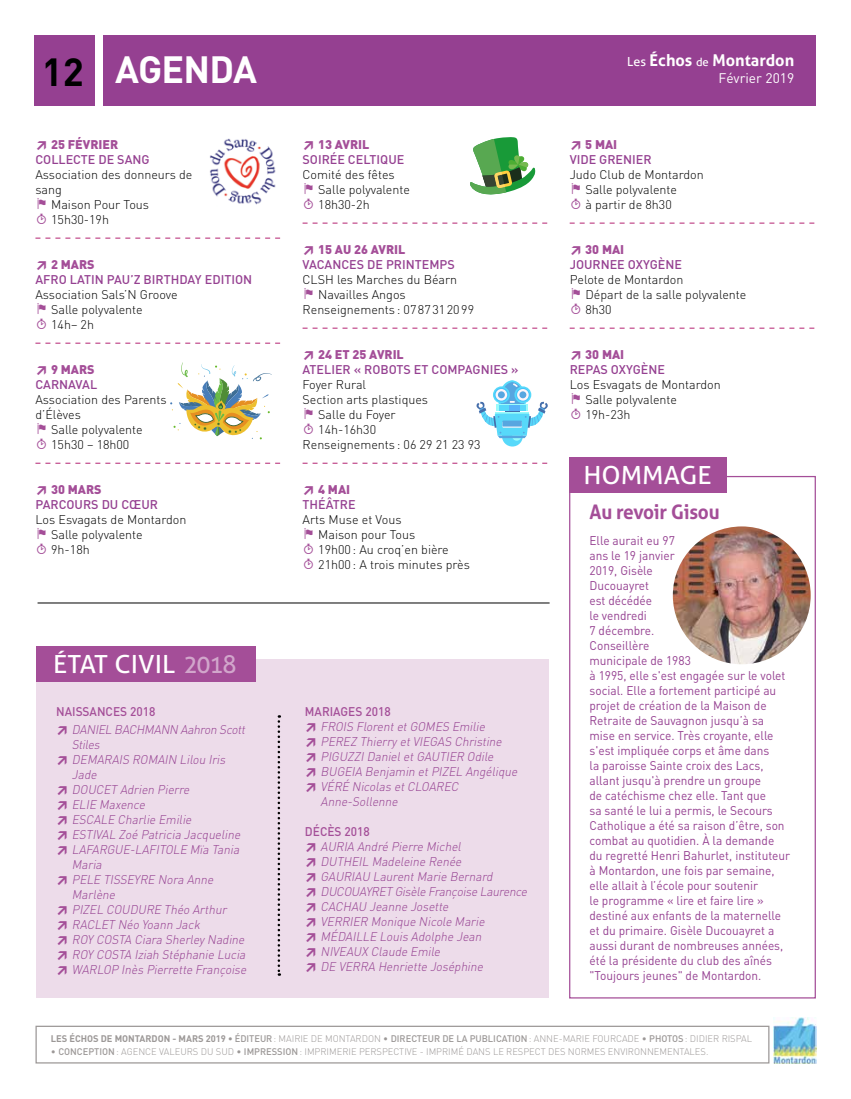
<style>
.page{position:relative;width:851px;height:1099px;background:#fff}
.page>*{position:absolute;margin:0;border:0;box-sizing:border-box;transform-origin:0 0}
.t1{font:700 37.5px "DIN";letter-spacing:-.02em;color:#fff}
.t2{font:25px "Aller";letter-spacing:-.025em;color:#fff;scale:1.06 1}
.t3{font:25px "Aller";color:#fff;scale:1.06 1}
.t4{font:700 20px "Aller";letter-spacing:-.01em;color:#a44e98;scale:.95 1}
.t5{font:700 16.25px "Aller";color:#fff}
.t6{font:13.75px "DIN";color:#fff}
.t7{font:12.5px/15px "DIN";color:#954091;scale:.95 1}
.t8{font:italic 300 12.5px/15px "DIN";color:#954091;scale:.95 1}
.t9{font:300 12.5px/15px "DIN";color:#000}
.t10{font:500 12.5px "DIN";color:#954091}
.t11{font:900 12.5px "DIN";color:#a44e98}
.t12{font:500 12.5px "DIN";color:#a44e98;scale:.95 1}
.t13{font:300 9.5px "DIN";color:#9c9897}
.s1{font-size:38.75px;color:#000}
.s2{font-weight:400;font-size:12.5px}
.s3{font-weight:400;font-size:11.25px}
.s4{font-weight:500;font-style:normal;color:#a44e98}
.s5{font-weight:900;font-style:normal;color:#a44e98}
.s6{font-weight:700}
.s7{font-weight:500}
</style>
<div class="page">
<img style="left:170px;top:362px;width:102px;height:77px">
<div style="left:103px;top:35px;width:712px;height:71px;background:#954091"></div>
<div style="left:35px;top:35px;width:60px;height:71px;background:#954091"></div>
<img style="left:773px;top:1017px;width:43px;height:46px">
<div style="left:35px;top:1025px;width:734px;height:38px;border:1px solid #9c9897"></div>
<svg style="left:35px;top:237px;width:245px;height:2px"></svg>
<svg style="left:35px;top:342px;width:245px;height:2px"></svg>
<svg style="left:35px;top:462px;width:245px;height:2px"></svg>
<svg style="left:302px;top:222px;width:245px;height:2px"></svg>
<svg style="left:302px;top:327px;width:245px;height:2px"></svg>
<svg style="left:302px;top:462px;width:245px;height:2px"></svg>
<svg style="left:569px;top:222px;width:245px;height:2px"></svg>
<svg style="left:569px;top:327px;width:245px;height:2px"></svg>
<img style="left:210px;top:139px;width:66px;height:66px">
<svg style="left:470px;top:137px;width:66px;height:58px"></svg>
<hr style="left:38px;top:602px;width:511px;height:1px;background:#000">
<div style="left:36px;top:659px;width:512px;height:338px;background:#eddcea"></div>
<div style="left:569px;top:476px;width:246px;height:522px;border:1px solid #a44e98"></div>
<div style="left:36px;top:646px;width:220px;height:35px;background:#a44e98"></div>
<div style="left:569px;top:457px;width:157px;height:36px;background:#a44e98"></div>
<svg style="left:277px;top:715px;width:3px;height:260px"></svg>
<img style="left:672px;top:526px;width:138px;height:138px;border-radius:69px">
<div style="left:502px;top:426px;width:20px;height:20px;background:#57d9fa;border-radius:50%"></div>
<svg style="left:512px;top:431px;width:9px;height:10px"></svg>
<svg style="left:476px;top:380px;width:72px;height:58px"></svg>
<div style="left:502px;top:421px;width:19px;height:6px;background:#a0c9eb"></div>
<div style="left:502px;top:420px;width:19px;height:6px;background:#57a6e0"></div>
<h1 class="t1" style="left:42px;top:44px;width:217px"><span class="s1">12</span> AGENDA</h1>
<h3 class="t5" style="left:627px;top:50px;width:168px"><span class="s2">Les</span> Échos <span class="s3">de</span> Montardon</h3>
<p class="t6" style="left:718px;top:69px;width:77px">Février 2019</p>
<p class="t11" style="left:35px;top:136px;width:84px">≥ 25 FÉVRIER</p>
<p class="t10" style="left:35px;top:151px;width:116px">COLLECTE DE SANG</p>
<p class="t9" style="left:35px;top:167px;width:158px">Association des donneurs de</p>
<p class="t9" style="left:35px;top:182px;width:28px">sang</p>
<p class="t9" style="left:51px;top:197px;width:99px">Maison Pour Tous</p>
<p class="t9" style="left:51px;top:212px;width:59px">15h30-19h</p>
<p class="t11" style="left:35px;top:256px;width:61px">≥ 2 MARS</p>
<p class="t10" style="left:35px;top:271px;width:218px">AFRO LATIN PAU’Z BIRTHDAY EDITION</p>
<p class="t9" style="left:51px;top:287px;width:128px;text-indent:-16px">Association Sals’N Groove<br>Salle polyvalente<br>14h– 2h</p>
<p class="t11" style="left:35px;top:361px;width:61px">≥ 9 MARS</p>
<p class="t10" style="left:35px;top:376px;width:63px">CARNAVAL</p>
<p class="t9" style="left:35px;top:392px;width:133px">Association des Parents</p>
<p class="t9" style="left:35px;top:407px;width:47px">d’Élèves</p>
<p class="t9" style="left:51px;top:422px;width:93px">Salle polyvalente</p>
<p class="t9" style="left:51px;top:437px;width:80px">15h30 – 18h00</p>
<p class="t11" style="left:35px;top:481px;width:68px">≥ 30 MARS</p>
<p class="t10" style="left:35px;top:496px;width:124px">PARCOURS DU CŒUR</p>
<p class="t9" style="left:51px;top:512px;width:137px;text-indent:-16px">Los Esvagats de Montardon<br>Salle polyvalente<br>9h-18h</p>
<h2 class="t2" style="left:53px;top:649px;width:174px">ÉTAT CIVIL 2018</h2>
<p class="t8" style="left:56px;top:702px;width:203px;line-height:18.5px"><span class="s4">NAISSANCES 2018<br></span><span class="s5">≥</span> DANIEL BACHMANN Aahron Scott</p>
<p class="t8" style="left:72px;top:737px;width:34px">Stiles</p>
<p class="t8" style="left:56px;top:752px;width:182px"><span class="s5">≥</span> DEMARAIS ROMAIN Lilou Iris</p>
<p class="t8" style="left:72px;top:767px;width:30px">Jade</p>
<p class="t8" style="left:56px;top:782px;width:144px"><span class="s5">≥</span> DOUCET Adrien Pierre</p>
<p class="t8" style="left:56px;top:797px;width:98px"><span class="s5">≥</span> ELIE Maxence</p>
<p class="t8" style="left:56px;top:812px;width:147px"><span class="s5">≥</span> ESCALE Charlie Emilie</p>
<p class="t8" style="left:56px;top:827px;width:198px"><span class="s5">≥</span> ESTIVAL Zoé Patricia Jacqueline</p>
<p class="t8" style="left:56px;top:842px;width:197px"><span class="s5">≥</span> LAFARGUE-LAFITOLE Mïa Tania</p>
<p class="t8" style="left:72px;top:857px;width:36px">Maria</p>
<p class="t8" style="left:56px;top:872px;width:170px"><span class="s5">≥</span> PELE TISSEYRE Nora Anne</p>
<p class="t8" style="left:72px;top:887px;width:50px">Marlène</p>
<p class="t8" style="left:56px;top:902px;width:183px"><span class="s5">≥</span> PIZEL COUDURE Théo Arthur</p>
<p class="t8" style="left:56px;top:917px;width:155px"><span class="s5">≥</span> RACLET Néo Yoann Jack</p>
<p class="t8" style="left:56px;top:932px;width:202px"><span class="s5">≥</span> ROY COSTA Ciara Sherley Nadine</p>
<p class="t8" style="left:56px;top:947px;width:203px"><span class="s5">≥</span> ROY COSTA Iziah Stéphanie Lucia</p>
<p class="t8" style="left:56px;top:962px;width:204px"><span class="s5">≥</span> WARLOP Inès Pierrette Françoise</p>
<p class="t11" style="left:302px;top:136px;width:68px">≥ 13 AVRIL</p>
<p class="t10" style="left:302px;top:151px;width:103px">SOIRÉE CELTIQUE</p>
<p class="t9" style="left:318px;top:167px;width:93px;text-indent:-16px">Comité des fêtes<br>Salle polyvalente<br>18h30-2h</p>
<p class="t11" style="left:302px;top:241px;width:104px">≥ 15 AU 26 AVRIL</p>
<p class="t10" style="left:302px;top:256px;width:154px">VACANCES DE PRINTEMPS</p>
<p class="t9" style="left:302px;top:272px;width:156px">CLSH les Marches du Béarn</p>
<p class="t9" style="left:318px;top:287px;width:89px">Navailles Angos</p>
<p class="t9" style="left:302px;top:302px;width:173px">Renseignements : 0787312099</p>
<p class="t11" style="left:302px;top:346px;width:103px">≥ 24 ET 25 AVRIL</p>
<p class="t10" style="left:302px;top:361px;width:217px">ATELIER « ROBOTS ET COMPAGNIES »</p>
<p class="t9" style="left:302px;top:377px;width:65px">Foyer Rural</p>
<p class="t9" style="left:302px;top:392px;width:127px">Section arts plastiques</p>
<p class="t9" style="left:318px;top:407px;width:79px">Salle du Foyer</p>
<p class="t9" style="left:318px;top:422px;width:59px">14h-16h30</p>
<p class="t9" style="left:302px;top:437px;width:179px">Renseignements : 06 29 21 23 93</p>
<p class="t11" style="left:302px;top:481px;width:49px">≥ 4 MAI</p>
<p class="t10" style="left:302px;top:496px;width:54px">THÉÂTRE</p>
<p class="t9" style="left:318px;top:512px;width:153px;text-indent:-16px">Arts Muse et Vous<br>Maison pour Tous<br>19h00: Au croq’en bière<br>21h00: A trois minutes près</p>
<p class="t12" style="left:305px;top:703px;width:92px">MARIAGES 2018</p>
<p class="t8" style="left:305px;top:718px;width:194px"><span class="s5">≥</span> FROIS FlorentetGOMES Emilie</p>
<p class="t8" style="left:305px;top:733px;width:211px"><span class="s5">≥</span> PEREZ Thierry etVIEGAS Christine</p>
<p class="t8" style="left:305px;top:748px;width:203px"><span class="s5">≥</span> PIGUZZIDanieletGAUTIER Odile</p>
<p class="t8" style="left:305px;top:763px;width:228px"><span class="s5">≥</span> BUGEIA Benjamin etPIZEL Angélique</p>
<p class="t8" style="left:305px;top:778px;width:166px"><span class="s5">≥</span> VÉRÉ Nicolas etCLOAREC</p>
<p class="t8" style="left:320px;top:793px;width:85px">Anne-Sollenne</p>
<p class="t8" style="left:305px;top:823px;width:238px"><span class="s4">DÉCÈS 2018<br></span><span class="s5">≥</span> AURIA André Pierre Michel<br><span class="s5">≥</span> DUTHEIL Madeleine Renée<br><span class="s5">≥</span> GAURIAU LaurentMarie Bernard<br><span class="s5">≥</span> DUCOUAYRET Gisèle Françoise Laurence <span class="s5">≥</span> CACHAU Jeanne Josette<br><span class="s5">≥</span> VERRIER Monique Nicole Marie<br><span class="s5">≥</span> MÉDAILLE Louis Adolphe Jean<br><span class="s5">≥</span> NIVEAUX Claude Emile<br><span class="s5">≥</span> DE VERRA Henriette Joséphine</p>
<p class="t11" style="left:569px;top:136px;width:49px">≥ 5 MAI</p>
<p class="t10" style="left:569px;top:151px;width:83px">VIDE GRENIER</p>
<p class="t9" style="left:585px;top:167px;width:120px;text-indent:-16px">Judo Club de Montardon<br>Salle polyvalente<br>à partir de 8h30</p>
<p class="t11" style="left:569px;top:241px;width:56px">≥ 30 MAI</p>
<p class="t10" style="left:569px;top:256px;width:114px">JOURNEE OXYGÈNE</p>
<p class="t9" style="left:585px;top:272px;width:162px;text-indent:-16px">Pelote de Montardon<br>Départ de la salle polyvalente<br>8h30</p>
<p class="t11" style="left:569px;top:346px;width:56px">≥ 30 MAI</p>
<p class="t10" style="left:569px;top:361px;width:97px">REPAS OXYGÈNE</p>
<p class="t9" style="left:585px;top:377px;width:137px;text-indent:-16px">Los Esvagats de Montardon<br>Salle polyvalente<br>19h-23h</p>
<h2 class="t3" style="left:583px;top:460px;width:122px">HOMMAGE</h2>
<h3 class="t4" style="left:589px;top:499px;width:138px">Au revoir Gisou</h3>
<p class="t7" style="left:589px;top:532px;width:213px">Elle aurait eu 97<br>ans le 19 janvier<br>2019, Gisèle<br>Ducouayret<br>est décédée<br>le vendredi<br>7 décembre.<br>Conseillère<br>municipale de 1983<br>à 1995, elle s'est engagée sur le volet social. Elle a fortement participé au projet de création de la Maison de<br>Retraite de Sauvagnon jusqu’à sa mise en service. Très croyante, elle s'est impliquée corps et âme dans<br>la paroisse Sainte croix des Lacs, allant jusqu'à prendre un groupe<br>de catéchisme chez elle. Tant que<br>sa santé le lui a permis, le Secours<br>Catholique a été sa raison d’être, son combat au quotidien. À la demande du regretté Henri Bahurlet, instituteur à Montardon, une fois par semaine, elle allait à l’école pour soutenir<br>le programme « lire et faire lire » destiné aux enfants de la maternelle et du primaire. Gisèle Ducouayret a aussi durant de nombreuses années, été la présidente du club des aînés "Toujours jeunes" de Montardon.</p>
<p class="t13" style="left:51px;top:1033px;width:702px"><span class="s6">LES ÉCHOS DE MONTARDON - MARS 2019 •</span> <span class="s7">ÉDITEUR</span>: MAIRIE DE MONTARDON • <span class="s7">DIRECTEUR DE LA PUBLICATION</span>: ANNE-MARIE FOURCADE • <span class="s7">PHOTOS</span>: DIDIER RISPAL</p>
<p class="t13" style="left:51px;top:1045px;width:659px">• <span class="s7">CONCEPTION</span>: AGENCE VALEURS DU SUD • <span class="s7">IMPRESSION</span>: IMPRIMERIE PERSPECTIVE - IMPRIMÉ DANS LE RESPECT DES NORMES ENVIRONNEMENTALES.</p>
</div>
